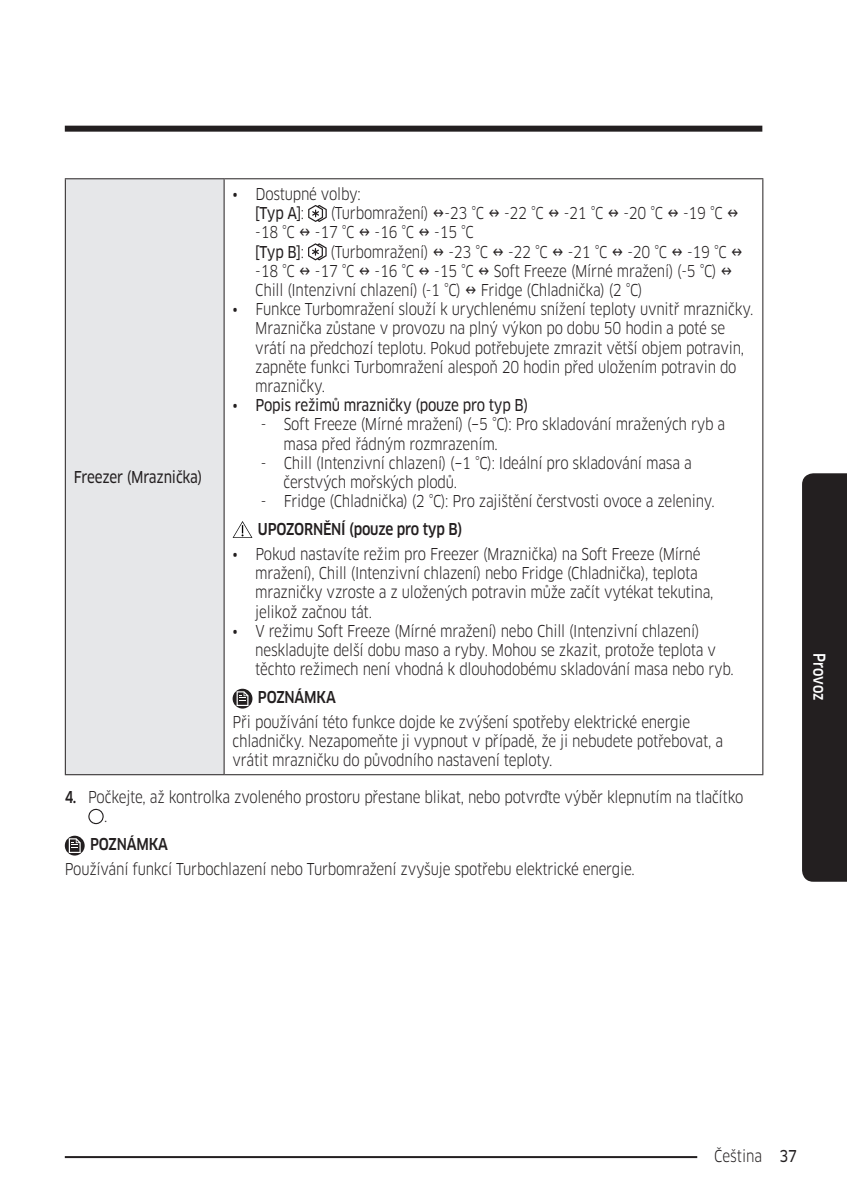
<style>
.page{position:relative;width:847px;height:1196px;background:#fff}
.page>*{position:absolute;margin:0;border:0;box-sizing:border-box;transform-origin:0 0}
.UL_LI_following_P{font:16px/19.2px "Samsung Clan Pro";letter-spacing:-.015em;color:#231f20;scale:.85 1}
.UL_LI_following_P-2{font:16px "Samsung Clan Pro News";letter-spacing:-.015em;color:#231f20;scale:.85 1}
.DL_DT_Icon{font:500 16px "Samsung Clan Pro";letter-spacing:-.015em;color:#231f20;scale:.85 1}
.Sidebar{font:500 16px "Samsung Clan Pro";letter-spacing:-.015em;color:#fff;scale:.85 1}
.s1{font-family:"Samsung Clan Pro News"}
.s2{font-family:"Samsung Clan Pro"}
.s3{font-weight:500}
</style>
<div class="page">
<div style="left:65px;top:126px;width:697px;height:6px;background:#231f20"></div>
<hr style="left:65px;top:1155px;width:697px;height:2px;background:#231f20">
<div style="left:697px;top:1144px;width:82px;height:20px;background:#fff"></div>
<div style="left:802px;top:473px;width:45px;height:408px;background:#231f20"></div>
<div style="left:65px;top:179px;width:159px;height:595px;background:#e6e7e9"></div>
<hr style="left:65px;top:178px;width:159px;height:1px;background:#231f20">
<hr style="left:65px;top:179px;width:1px;height:595px;background:#231f20">
<hr style="left:224px;top:178px;width:539px;height:1px;background:#231f20">
<hr style="left:224px;top:179px;width:1px;height:595px;background:#231f20">
<hr style="left:762px;top:179px;width:1px;height:595px;background:#231f20">
<hr style="left:65px;top:774px;width:159px;height:1px;background:#231f20">
<hr style="left:224px;top:774px;width:539px;height:1px;background:#231f20">
<svg style="left:308px;top:205px;width:19px;height:17px"></svg>
<svg style="left:308px;top:243px;width:19px;height:17px"></svg>
<svg style="left:233px;top:521px;width:19px;height:17px"></svg>
<svg style="left:233px;top:688px;width:19px;height:20px"></svg>
<svg style="left:237px;top:691px;width:11px;height:15px"></svg>
<svg style="left:88px;top:808px;width:16px;height:16px"></svg>
<svg style="left:65px;top:835px;width:20px;height:20px"></svg>
<svg style="left:69px;top:838px;width:12px;height:14px"></svg>
<p class="UL_LI_following_P" style="left:255px;top:184px;width:126px;text-indent:-23px">• Dostupné volby: <span class="s1">[Typ A]</span>:</p>
<p class="UL_LI_following_P" style="left:255px;top:203px;width:570px;text-indent:75px">(Turbomražení) ■-23 °C ■ -22 °C ■ -21 °C ■ -20 °C ■ -19 °C ■ -18 °C ■ -17 °C ■ -16 °C ■ -15 °C</p>
<p class="UL_LI_following_P-2" style="left:255px;top:242px;width:59px">[Typ B]<span class="s2">:</span></p>
<p class="UL_LI_following_P" style="left:255px;top:242px;width:575px;text-indent:75px">(Turbomražení) ■ -23 °C ■ -22 °C ■ -21 °C ■ -20 °C ■ -19 °C ■ -18 °C ■ -17 °C ■ -16 °C ■ -15 °C ■ Soft Freeze (Mírné mražení) (-5 °C) ■<br>Chill (Intenzivní chlazení) (-1 °C) ■ Fridge (Chladnička) (2 °C)</p>
<p class="UL_LI_following_P" style="left:255px;top:299px;width:587px;text-indent:-23px">• Funkce Turbomražení slouží k urychlenému snížení teploty uvnitř mrazničky.<br>Mraznička zůstane v provozu na plný výkon po dobu 50 hodin a poté se vrátí na předchozí teplotu. Pokud potřebujete zmrazit větší objem potravin, zapněte funkci Turbomražení alespoň 20 hodin před uložením potravin do mrazničky.</p>
<p class="UL_LI_following_P-2" style="left:233px;top:396px;width:349px"><span class="s2">•</span> Popis režimů mrazničky (pouze pro typ B)</p>
<p class="UL_LI_following_P" style="left:284px;top:415px;width:521px;text-indent:-23px">- Soft Freeze (Mírné mražení) (−5 °C): Pro skladování mražených ryb a masa před řádným rozmrazením.</p>
<p class="UL_LI_following_P" style="left:284px;top:453px;width:481px;text-indent:-23px">- Chill (Intenzivní chlazení) (−1 °C): Ideální pro skladování masa a čerstvých mořských plodů.</p>
<p class="UL_LI_following_P" style="left:261px;top:491px;width:535px">- Fridge (Chladnička) (2 °C): Pro zajištění čerstvosti ovoce a zeleniny.</p>
<p class="DL_DT_Icon" style="left:258px;top:519px;width:242px">UPOZORNĚNÍ (pouze pro typ B)</p>
<p class="UL_LI_following_P" style="left:255px;top:544px;width:540px;text-indent:-23px">• Pokud nastavíte režim pro Freezer (Mraznička) na Soft Freeze (Mírné mražení), Chill (Intenzivní chlazení) nebo Fridge (Chladnička), teplota mrazničky vzroste a z uložených potravin může začít vytékat tekutina, jelikož začnou tát.</p>
<p class="UL_LI_following_P" style="left:255px;top:621px;width:564px;text-indent:-23px">• V režimu Soft Freeze (Mírné mražení) nebo Chill (Intenzivní chlazení) neskladujte delší dobu maso a ryby. Mohou se zkazit, protože teplota v těchto režimech není vhodná k dlouhodobému skladování masa nebo ryb.</p>
<p class="DL_DT_Icon" style="left:258px;top:687px;width:93px">POZNÁMKA</p>
<p class="UL_LI_following_P" style="left:233px;top:712px;width:579px">Při používání této funkce dojde ke zvýšení spotřeby elektrické energie chladničky. Nezapomeňte ji vypnout v případě, že ji nebudete potřebovat, a vrátit mrazničku do původního nastavení teploty.</p>
<p class="UL_LI_following_P" style="left:104px;top:787px;width:753px;text-indent:-39px"><span class="s3">4.</span> Počkejte, až kontrolka zvoleného prostoru přestane blikat, nebo potvrďte výběr klepnutím na tlačítko .</p>
<p class="DL_DT_Icon" style="left:90px;top:834px;width:93px">POZNÁMKA</p>
<p class="UL_LI_following_P" style="left:65px;top:859px;width:672px">Používání funkcí Turbochlazení nebo Turbomražení zvyšuje spotřebu elektrické energie.</p>
<p class="UL_LI_following_P-2" style="left:74px;top:467px;width:153px">Freezer (Mraznička)</p>
<p class="Sidebar" style="left:828px;top:653px;width:57px;rotate:90deg">Provoz</p>
<p class="UL_LI_following_P" style="left:714px;top:1146px;width:99px">Čeština <span class="s1">37</span></p>
</div>
